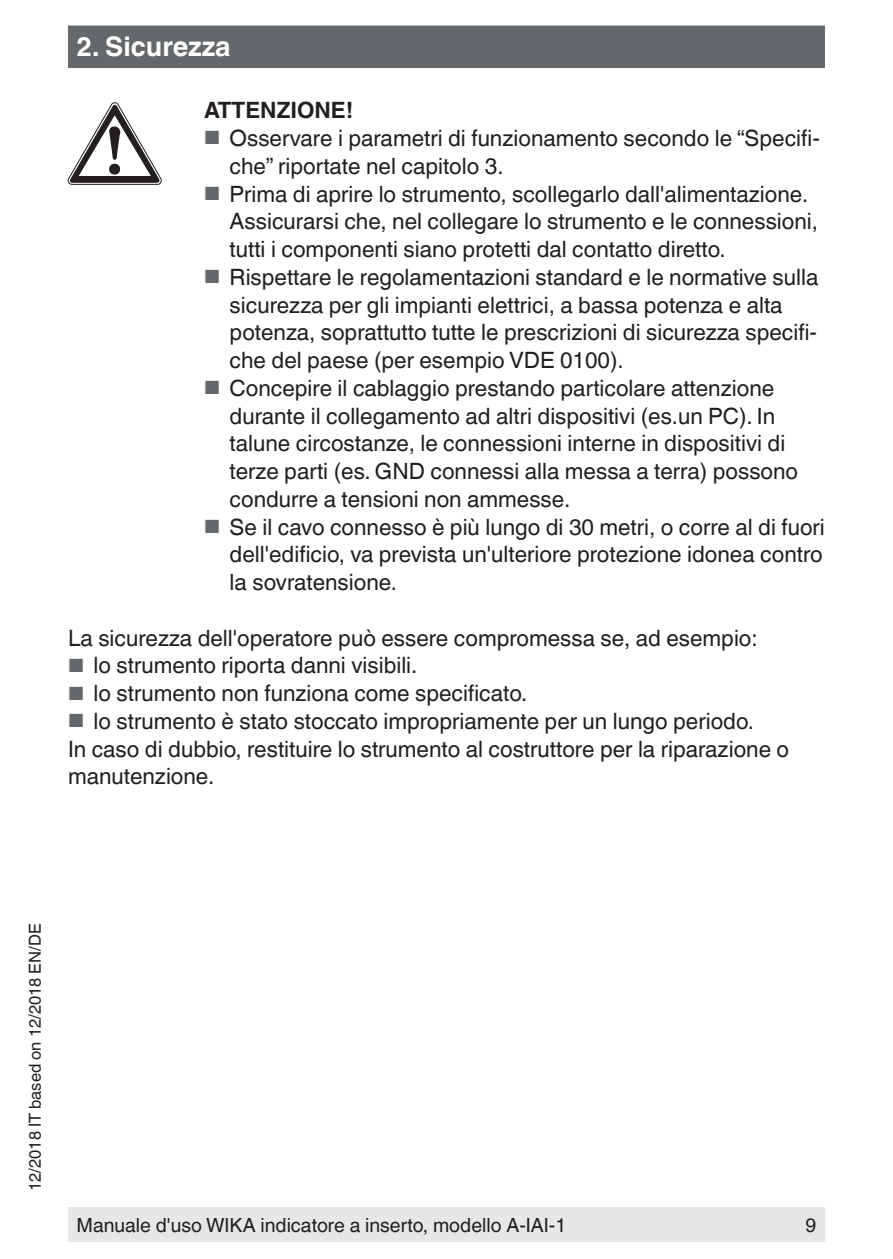
<style>
.page{position:relative;width:893px;height:1259px;background:#fff}
.page>*{position:absolute;margin:0;border:0;box-sizing:border-box;transform-origin:0 0}
.t1{font:700 27px "Helvetica World";color:#fff}
.t2{font:22.5px/27.6px "Helvetica World";color:#231f20}
.t3{font:700 22.5px "Helvetica World";color:#231f20}
.t4{font:19.5px "Helvetica World";color:#231f20}
.t5{font:16.5px "Helvetica World";color:#231f20}
.s1{font-size:19.2px;color:#64686b}
</style>
<div class="page">
<div style="left:68px;top:1208px;width:757px;height:34px;background:#e6e7e9"></div>
<div style="left:68px;top:26px;width:757px;height:42px;background:#64686b"></div>
<svg style="left:68px;top:103px;width:93px;height:82px"></svg>
<p class="t1" style="left:77px;top:31px;width:156px">2. Sicurezza</p>
<p class="t3" style="left:204px;top:97px;width:151px">ATTENZIONE!</p>
<p class="t2" style="left:230px;top:124px;width:592px;text-indent:-26px"><span class="s1">■</span> Osservare i parametri di funzionamento secondo le “Specifi&shy;che” riportate nel capitolo 3.</p>
<p class="t2" style="left:230px;top:180px;width:590px;text-indent:-26px"><span class="s1">■</span> Prima di aprire lo strumento, scollegarlo dall'alimentazione.<br>Assicurarsi che, nel collegare lo strumento e le connessioni, tutti i componenti siano protetti dal contatto diretto.</p>
<p class="t2" style="left:230px;top:263px;width:590px;text-indent:-26px"><span class="s1">■</span> Rispettare le regolamentazioni standard e le normative sulla sicurezza per gli impianti elettrici, a bassa potenza e alta potenza, soprattutto tutte le prescrizioni di sicurezza specifi&shy;che del paese (per esempio VDE 0100).</p>
<p class="t2" style="left:230px;top:374px;width:570px;text-indent:-26px"><span class="s1">■</span> Concepire il cablaggio prestando particolare attenzione durante il collegamento ad altri dispositivi (es.un PC). In talune circostanze, le connessioni interne in dispositivi di terze parti (es. GND connessi alla messa a terra) possono condurre a tensioni non ammesse.</p>
<p class="t2" style="left:230px;top:513px;width:597px;text-align:justify;text-indent:-26px"><span class="s1">■</span> Se il cavo connesso è più lungo di 30 metri, o corre al di fuori dell'edificio, va prevista un'ulteriore protezione idonea contro la sovratensione.</p>
<p class="t2" style="left:68px;top:624px;width:691px">La sicurezza dell'operatore può essere compromessa se, ad esempio:</p>
<p class="t2" style="left:68px;top:652px;width:351px"><span class="s1">■</span> lo strumento riporta danni visibili.</p>
<p class="t2" style="left:68px;top:679px;width:461px"><span class="s1">■</span> lo strumento non funziona come specificato.</p>
<p class="t2" style="left:68px;top:707px;width:723px"><span class="s1">■</span> lo strumento è stato stoccato impropriamente per un lungo periodo.<br>In caso di dubbio, restituire lo strumento al costruttore per la riparazione o manutenzione.</p>
<p class="t5" style="left:25px;top:1191px;width:269px;rotate:-90deg">12/2018 IT based on 12/2018 EN/DE</p>
<p class="t4" style="left:77px;top:1213px;width:491px">Manuale d'uso WIKA indicatore a inserto, modello A-IAI-1</p>
<p class="t4" style="left:806px;top:1213px;width:12px">9</p>
</div>
